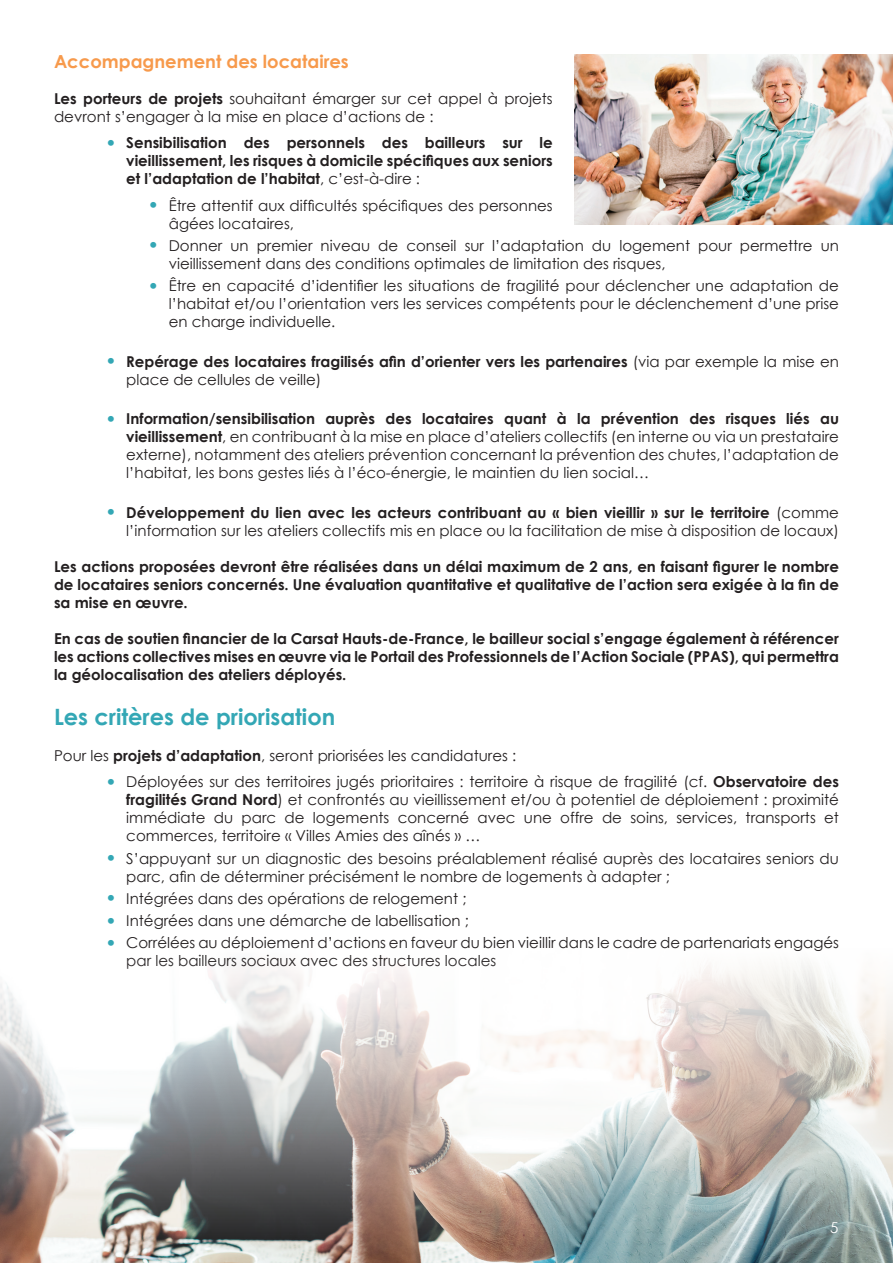
<style>
.page{position:relative;width:893px;height:1263px;background:#fff}
.page>*{position:absolute;margin:0;border:0;box-sizing:border-box;transform-origin:0 0}
.t1{font:700 22.5px "Century Gothic";color:#33a7b5}
.t2{font:700 18px "Century Gothic";color:#f79a4c}
.t3{font:15px/18px "Century Gothic";color:#231f20}
.t4{font:700 15px/18px "Century Gothic";color:#231f20;text-align:justify}
.t5{font:15px "Century Gothic";color:#fff}
.s1{font-weight:700}
.s2{font-size:19.5px;color:#33a7b5}
.s3{font-weight:400}
.s4{font-weight:700;font-size:19.5px;color:#33a7b5}
</style>
<div class="page">
<img style="left:574px;top:54px;width:319px;height:170px">
<img style="left:0;top:963px;width:893px;height:300px">
<p class="t2" style="left:54px;top:47px;width:296px">Accompagnement des locataires</p>
<p class="t3" style="left:54px;top:89px;width:500px"><span class="s1">Les porteurs de projets</span> souhaitant émarger sur cet appel à projets devront s’engager à la mise en place d’actions de :</p>
<p class="t4" style="left:126px;top:133px;width:428px;text-indent:-21px"><span class="s2">•</span> Sensibilisation des personnels des bailleurs sur le vieillissement, les risques à domicile spécifiques aux seniors et l’adaptation de l’habitat<span class="s3">, c’est-à-dire :</span></p>
<p class="t3" style="left:169px;top:196px;width:385px;text-indent:-21px"><span class="s2">•</span> Être attentif aux difficultés spécifiques des personnes âgées locataires,</p>
<p class="t3" style="left:169px;top:236px;width:672px;text-indent:-21px"><span class="s2">•</span> Donner un premier niveau de conseil sur l’adaptation du logement pour permettre un vieillissement dans des conditions optimales de limitation des risques,</p>
<p class="t3" style="left:169px;top:276px;width:672px;text-align:justify;text-indent:-21px"><span class="s2">•</span> Être en capacité d’identifier les situations de fragilité pour déclencher une adaptation de l’habitat et/ou l’orientation vers les services compétents pour le déclenchement d’une prise en charge individuelle.</p>
<p class="t4" style="left:126px;top:351px;width:714px;text-indent:-21px"><span class="s2">•</span> Repérage des locataires fragilisés afin d’orienter vers les partenaires <span class="s3">(via par exemple la mise en place de cellules de veille)</span></p>
<p class="t3" style="left:126px;top:410px;width:714px;text-align:justify;text-indent:-21px"><span class="s4">•</span> <span class="s1">Information/sensibilisation auprès des locataires quant à la prévention des risques liés au vieillissement</span>, en contribuant à la mise en place d’ateliers collectifs (en interne ou via un prestataire externe), notamment des ateliers prévention concernant la prévention des chutes, l’adaptation de l’habitat, les bons gestes liés à l’éco-énergie, le maintien du lien social…</p>
<p class="t3" style="left:105px;top:503px;width:735px;text-align:right"><span class="s4">•</span> <span class="s1">Développement du lien avec les acteurs contribuant au « bien vieillir » sur le territoire</span> (comme l’information sur les ateliers collectifs mis en place ou la facilitation de mise à disposition de locaux)</p>
<p class="t4" style="left:54px;top:557px;width:786px">Les actions proposées devront être réalisées dans un délai maximum de 2 ans, en faisant figurer le nombre de locataires seniors concernés. Une évaluation quantitative et qualitative de l’action sera exigée à la fin de sa mise en œuvre.</p>
<p class="t4" style="left:54px;top:629px;width:786px">En cas de soutien financier de la Carsat Hauts-de-France, le bailleur social s’engage également à référencer les actions collectives mises en œuvre via le Portail des Professionnels de l’Action Sociale (PPAS), qui permettra la géolocalisation des ateliers déployés.</p>
<h1 class="t1" style="left:54px;top:700px;width:283px">Les critères de priorisation</h1>
<p class="t3" style="left:54px;top:746px;width:464px">Pour les <span class="s1">projets d’adaptation</span>, seront priorisées les candidatures :</p>
<p class="t3" style="left:126px;top:773px;width:714px;text-align:justify;text-indent:-21px"><span class="s2">•</span> Déployées sur des territoires jugés prioritaires : territoire à risque de fragilité (cf. <span class="s1">Observatoire des fragilités Grand Nord</span>) et confrontés au vieillissement et/ou à potentiel de déploiement : proximité immédiate du parc de logements concerné avec une offre de soins, services, transports et commerces, territoire « Villes Amies des aînés » …</p>
<p class="t3" style="left:126px;top:849px;width:714px;text-indent:-21px"><span class="s2">•</span> S’appuyant sur un diagnostic des besoins préalablement réalisé auprès des locataires seniors du parc, afin de déterminer précisément le nombre de logements à adapter ;</p>
<p class="t3" style="left:105px;top:889px;width:363px"><span class="s2">•</span> Intégrées dans des opérations de relogement ;</p>
<p class="t3" style="left:105px;top:911px;width:365px"><span class="s2">•</span> Intégrées dans une démarche de labellisation ;</p>
<p class="t3" style="left:126px;top:934px;width:714px;text-indent:-21px"><span class="s2">•</span> Corrélées au déploiement d’actions en faveur du bien vieillir dans le cadre de partenariats engagés par les bailleurs sociaux avec des structures locales</p>
<p class="t5" style="left:830px;top:1217px;width:10px">5</p>
</div>
